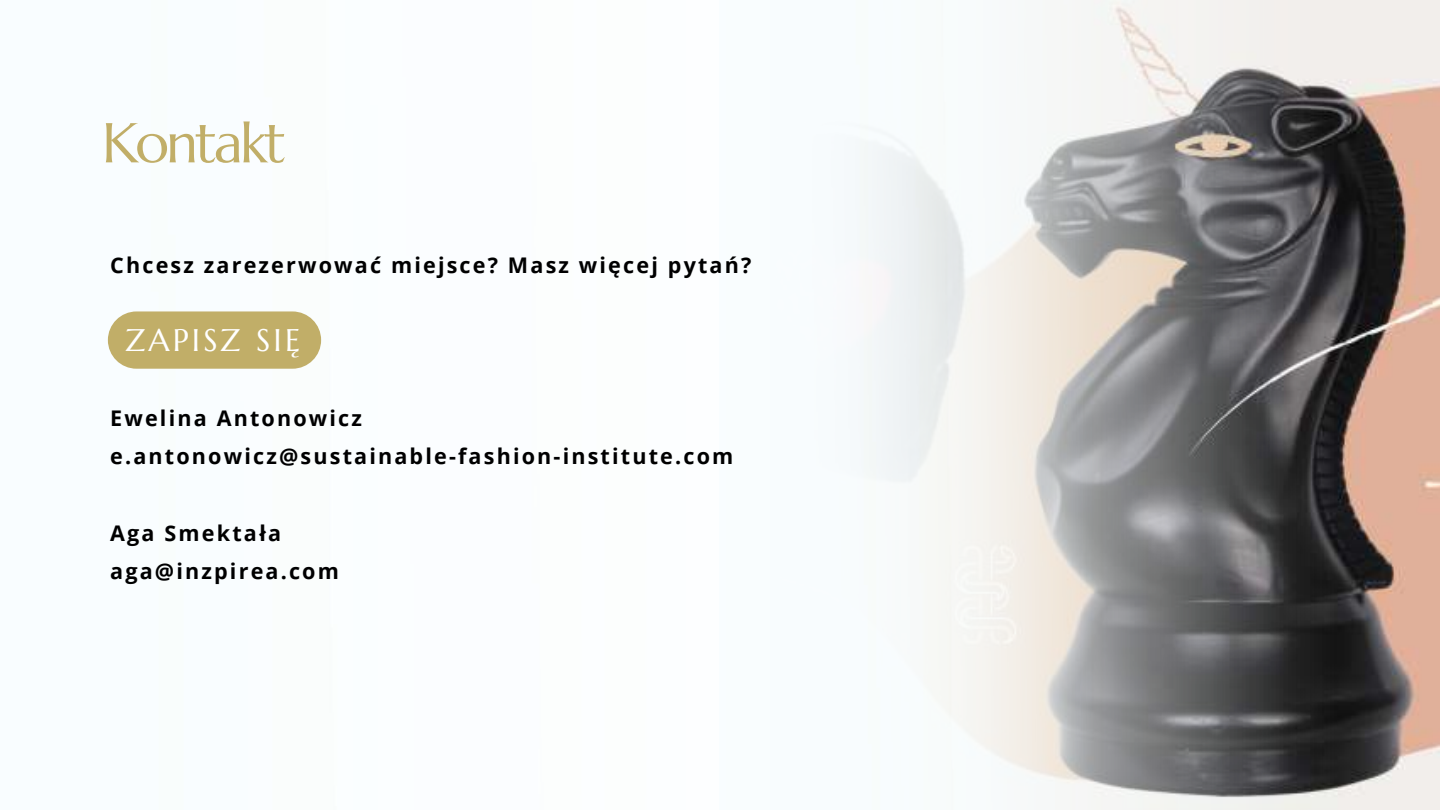
<style>
.page{position:relative;width:1440px;height:810px;background:#fff}
.page>*{position:absolute;margin:0;border:0;box-sizing:border-box;transform-origin:0 0}
.t1{font:56px "Marcellus";letter-spacing:-.05em;color:#c1ae68}
.t2{font:31.2px "Marcellus";letter-spacing:.1em;color:#fff}
.t3{font:700 21.6px/38.2px "Open Sans";letter-spacing:.1em;color:#000}
</style>
<div class="page">
<img style="left:1337px;top:0;width:103px;height:810px">
<img style="left:855px;top:0;width:482px;height:810px">
<div style="left:108px;top:311px;width:213px;height:58px;background:#c1ae68;border-radius:29px"></div>
<h1 class="t1" style="left:102px;top:108px;width:185px">Kontakt</h1>
<p class="t3" style="left:110px;top:245px;width:643px">Chcesz zarezerwować miejsce? Masz więcej pytań?</p>
<h2 class="t2" style="left:125px;top:321px;width:176px">ZAPISZ SIĘ</h2>
<p class="t3" style="left:110px;top:398px;width:625px">Ewelina Antonowicz e.antonowicz@sustainable-fashion-institute.com</p>
<p class="t3" style="left:110px;top:513px;width:230px">Aga Smektała aga@inzpirea.com</p>
</div>
